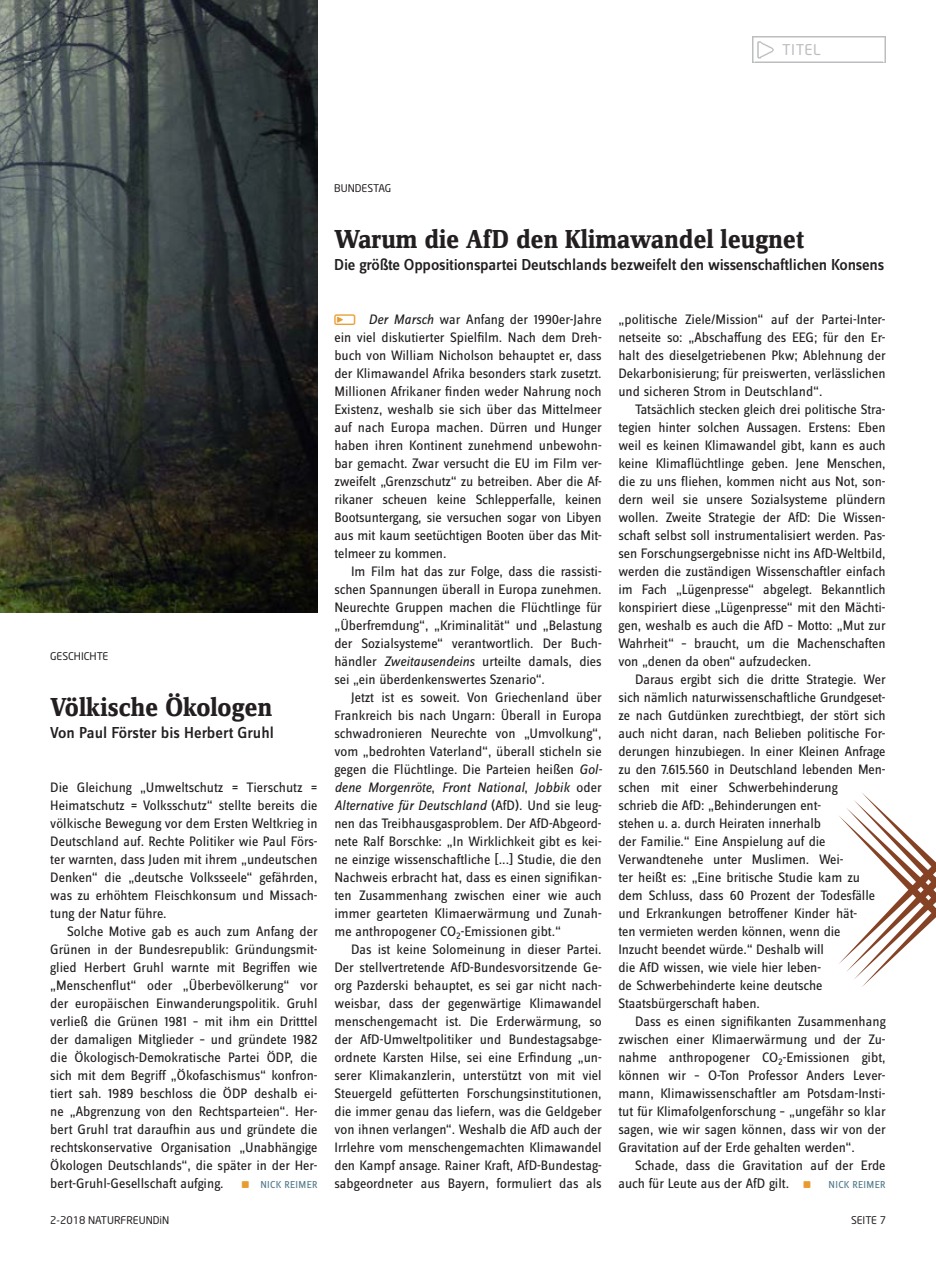
<style>
.page{position:relative;width:936px;height:1263px;background:#fff}
.page>*{position:absolute;margin:0;border:0;box-sizing:border-box;transform-origin:0 0}
.t1{font:27px "Zine Serif Dis OT Bld";color:#231f20}
.t2{font:500 16.5px "Zine Sans Dis OT";letter-spacing:-.01em;color:#231f20}
.t3{font:14.7px "Neo Sans";letter-spacing:.04em;color:#bcbdc0}
.t4{font:14.25px/18px "Zine Sans Dis OT";letter-spacing:-.005em;color:#231f20;text-align:justify}
.t5{font:10.5px "Neo Sans";color:#231f20}
.t6{font:10.5px "Zine Sans Dis OT";letter-spacing:.035em;color:#4e7887}
.s1{font-family:"NF Dfont Logo Und Specials";color:#e89b2f}
.s2{font-size:10.5px;color:#4e7887}
.s3{font-family:"NF Dfont Logo Und Specials";font-size:16.5px;color:#e89b2f}
.s4{font-style:italic}
</style>
<div class="page">
<img style="left:0;top:0;width:317px;height:612px">
<svg style="left:839px;top:793px;width:96px;height:194px"></svg>
<img style="left:752px;top:36px;width:133px;height:27px">
<p class="t3" style="left:782px;top:41px;width:40px">TITEL</p>
<p class="t5" style="left:50px;top:649px;width:60px">GESCHICHTE</p>
<h1 class="t1" style="left:50px;top:693px;width:223px">Völkische Ökologen</h1>
<p class="t2" style="left:50px;top:724px;width:225px">Von Paul Förster bis Herbert Gruhl</p>
<p class="t4" style="left:50px;top:779px;width:269px">Die Gleichung „Umweltschutz = Tierschutz = Heimatschutz = Volksschutz“ stellte bereits die völkische Bewegung vor dem Ersten Weltkrieg in Deutschland auf. Rechte Politiker wie Paul Förs&shy;ter warnten, dass Juden mit ihrem „undeutschen Denken“ die „deutsche Volksseele“ gefährden, was zu erhöhtem Fleischkonsum und Missach&shy;tung der Natur führe.</p>
<p class="t4" style="left:50px;top:923px;width:269px;text-indent:17px">Solche Motive gab es auch zum Anfang der Grünen in der Bundesrepublik: Gründungsmit&shy;glied Herbert Gruhl warnte mit Begriffen wie „Menschenflut“ oder „Überbevölkerung“ vor der europäischen Einwanderungspolitik. Gruhl verließ die Grünen 1981 – mit ihm ein Dritttel der damaligen Mitglieder – und gründete 1982 die Ökologisch-Demokratische Partei ÖDP, die sich mit dem Begriff „Ökofaschismus“ konfron&shy;tiert sah. 1989 beschloss die ÖDP deshalb ei&shy;ne „Abgrenzung von den Rechtsparteien“. Her&shy;bert Gruhl trat daraufhin aus und gründete die rechtskonservative Organisation „Unabhängige Ökologen Deutschlands“, die später in der Her&shy;bert-Gruhl-Gesellschaft aufging. <span class="s1">c</span> <span class="s2">NICK REIMER</span></p>
<p class="t5" style="left:334px;top:181px;width:58px">BUNDESTAG</p>
<h1 class="t1" style="left:334px;top:225px;width:471px">Warum die AfD den Klimawandel leugnet</h1>
<p class="t2" style="left:334px;top:256px;width:551px">Die größte Oppositionspartei Deutschlands bezweifelt den wissenschaftlichen Konsens</p>
<p class="t4" style="left:334px;top:311px;width:269px"><span class="s3">b</span><span class="s4">Der Marsch</span> war Anfang der 1990er-Jahre ein viel diskutierter Spielfilm. Nach dem Dreh&shy;buch von William Nicholson behauptet er, dass der Klimawandel Afrika besonders stark zusetzt.<br>Millionen Afrikaner finden weder Nahrung noch Existenz, weshalb sie sich über das Mittelmeer auf nach Europa machen. Dürren und Hunger haben ihren Kontinent zunehmend unbewohn&shy;bar gemacht. Zwar versucht die EU im Film ver&shy;zweifelt „Grenzschutz“ zu betreiben. Aber die Af&shy;rikaner scheuen keine Schlepperfalle, keinen Bootsuntergang, sie versuchen sogar von Libyen aus mit kaum seetüchtigen Booten über das Mit&shy;telmeer zu kommen.</p>
<p class="t4" style="left:334px;top:563px;width:269px;text-indent:17px">Im Film hat das zur Folge, dass die rassisti&shy;schen Spannungen überall in Europa zunehmen.<br>Neurechte Gruppen machen die Flüchtlinge für „Überfremdung“, „Kriminalität“ und „Belastung der Sozialsysteme“ verantwortlich. Der Buch&shy;händler <span class="s4">Zweitausendeins</span> urteilte damals, dies sei „ein überdenkenswertes Szenario“.</p>
<p class="t4" style="left:334px;top:689px;width:269px;text-indent:17px">Jetzt ist es soweit. Von Griechenland über Frankreich bis nach Ungarn: Überall in Europa schwadronieren Neurechte von „Umvolkung“, vom „bedrohten Vaterland“, überall sticheln sie gegen die Flüchtlinge. Die Parteien heißen <span class="s4">Gol&shy;dene Morgenröte</span>, <span class="s4">Front National</span>, <span class="s4">Jobbik</span> oder <span class="s4">Alternative für Deutschland</span> (AfD). Und sie leug&shy;nen das Treibhausgasproblem. Der AfD-Abgeord&shy;nete Ralf Borschke: „In Wirklichkeit gibt es kei&shy;ne einzige wissenschaftliche [...] Studie, die den Nachweis erbracht hat, dass es einen signifikan&shy;ten Zusammenhang zwischen einer wie auch immer gearteten Klimaerwärmung und Zunah&shy;me anthropogener CO<sub>2</sub>-Emissionen gibt.“</p>
<p class="t4" style="left:334px;top:941px;width:269px;text-indent:17px">Das ist keine Solomeinung in dieser Partei.<br>Der stellvertretende AfD-Bundesvorsitzende Ge&shy;org Pazderski behauptet, es sei gar nicht nach&shy;weisbar, dass der gegenwärtige Klimawandel menschengemacht ist. Die Erderwärmung, so der AfD-Umweltpolitiker und Bundestagsabge&shy;ordnete Karsten Hilse, sei eine Erfindung „un&shy;serer Klimakanzlerin, unterstützt von mit viel Steuergeld gefütterten Forschungsinstitutionen, die immer genau das liefern, was die Geldgeber von ihnen verlangen“. Weshalb die AfD auch der Irrlehre vom menschengemachten Klimawandel den Kampf ansage. Rainer Kraft, AfD-Bundestag&shy;sabgeordneter aus Bayern, formuliert das als</p>
<p class="t4" style="left:618px;top:311px;width:269px">„politische Ziele/Mission“ auf der Partei-Inter&shy;netseite so: „Abschaffung des EEG; für den Er&shy;halt des dieselgetriebenen Pkw; Ablehnung der Dekarbonisierung; für preiswerten, verlässlichen und sicheren Strom in Deutschland“.</p>
<p class="t4" style="left:618px;top:401px;width:269px;text-indent:17px">Tatsächlich stecken gleich drei politische Stra&shy;tegien hinter solchen Aussagen. Erstens: Eben weil es keinen Klimawandel gibt, kann es auch keine Klimaflüchtlinge geben. Jene Menschen, die zu uns fliehen, kommen nicht aus Not, son&shy;dern weil sie unsere Sozialsysteme plündern wollen. Zweite Strategie der AfD: Die Wissen&shy;schaft selbst soll instrumentalisiert werden. Pas&shy;sen Forschungsergebnisse nicht ins AfD-Weltbild, werden die zuständigen Wissenschaftler einfach im Fach „Lügenpresse“ abgelegt. Bekanntlich konspiriert diese „Lügenpresse“ mit den Mächti&shy;gen, weshalb es auch die AfD – Motto: „Mut zur Wahrheit“ – braucht, um die Machenschaften von „denen da oben“ aufzudecken.</p>
<p class="t4" style="left:618px;top:671px;width:269px;text-align:left;text-indent:17px">Daraus ergibt sich die dritte Strategie. Wer sich nämlich naturwissenschaftliche Grundgeset&shy;ze nach Gutdünken zurechtbiegt, der stört sich auch nicht daran, nach Belieben politische For&shy;derungen hinzubiegen. In einer Kleinen Anfrage zu den 7.615.560 in Deutschland lebenden Men&shy;schen mit einer Schwerbehinderung<br>schrieb die AfD: „Behinderungen ent-<br>stehen u. a. durch Heiraten innerhalb<br>der Familie.“ Eine Anspielung auf die Verwandtenehe unter Muslimen. Wei-<br>ter heißt es: „Eine britische Studie kam zu dem Schluss, dass 60 Prozent der Todesfälle und Erkrankungen betroffener Kinder hät-<br>ten vermieten werden können, wenn die<br>Inzucht beendet würde.“ Deshalb will<br>die AfD wissen, wie viele hier leben-<br>de Schwerbehinderte keine deutsche Staatsbürgerschaft haben.</p>
<p class="t4" style="left:618px;top:1013px;width:269px;text-indent:17px">Dass es einen signifikanten Zusammenhang zwischen einer Klimaerwärmung und der Zu&shy;nahme anthropogener CO<sub>2</sub>-Emissionen gibt, können wir – O-Ton Professor Anders Lever&shy;mann, Klimawissenschaftler am Potsdam-Insti&shy;tut für Klimafolgenforschung – „ungefähr so klar sagen, wie wir sagen können, dass wir von der Gravitation auf der Erde gehalten werden“.</p>
<p class="t4" style="left:618px;top:1157px;width:269px;text-indent:17px">Schade, dass die Gravitation auf der Erde auch für Leute aus der AfD gilt.<span class="s1">c</span></p>
<p class="t6" style="left:828px;top:1180px;width:59px">NICK REIMER</p>
<p class="t5" style="left:50px;top:1214px;width:121px">2-2018 NATURFREUNDiN</p>
<p class="t5" style="left:851px;top:1214px;width:37px">SEITE 7</p>
</div>
